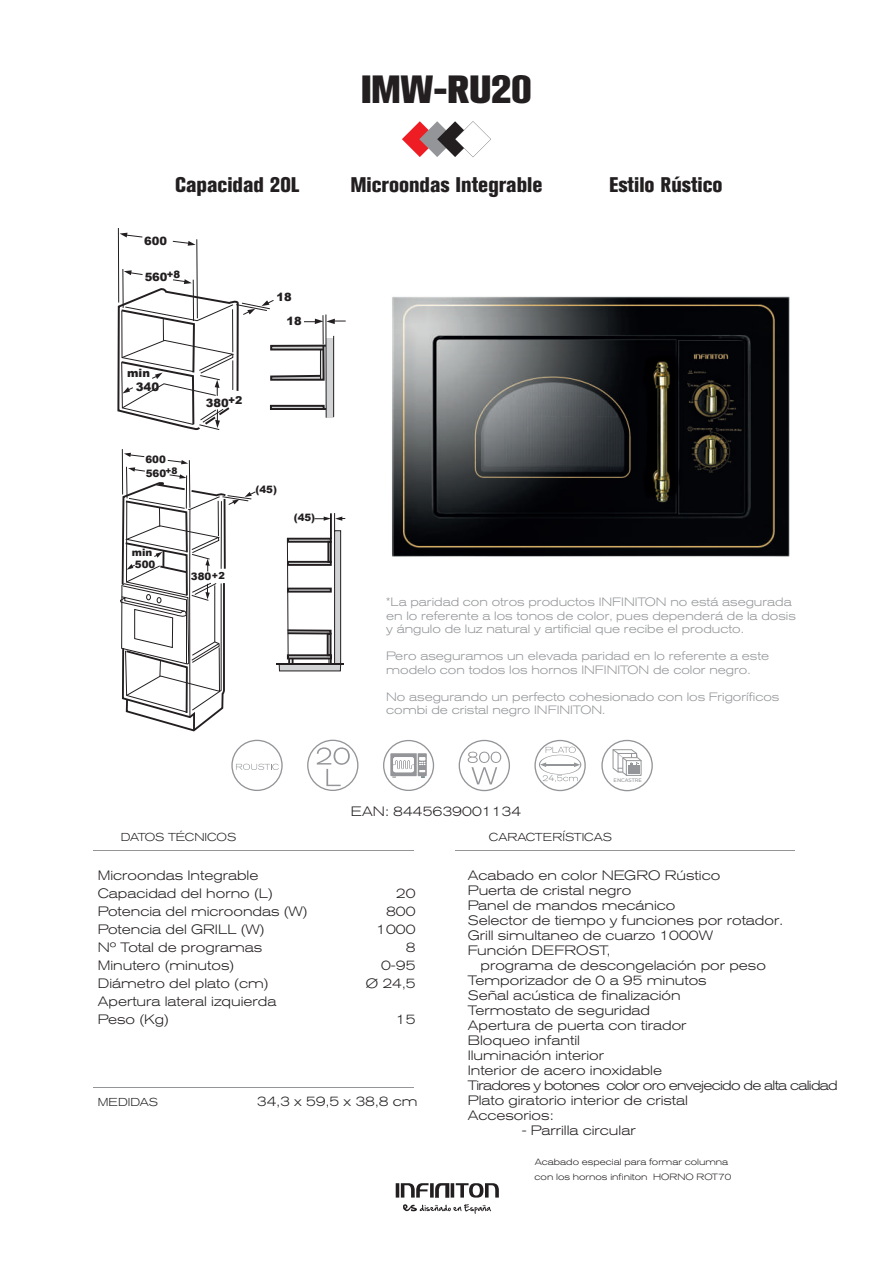
<style>
.page{position:relative;width:893px;height:1263px;background:#fff}
.page>*{position:absolute;margin:0;border:0;box-sizing:border-box;transform-origin:0 0}
.t1{font:800 39px "Akzidenz Grotesk BQ";color:#231f20}
.t2{font:800 condensed 21px "Akzidenz Grotesk BQ";color:#231f20}
.t3{font:300 expanded 13.5px/15px "Akzidenz Grotesk BQ";color:#231f20}
.t4{font:300 expanded 12px/13.5px "Akzidenz Grotesk BQ";color:#939598}
.t5{font:900 11.7px "Arial";color:#231f20}
.t6{font:300 expanded 11.4px "Akzidenz Grotesk BQ";color:#231f20}
.t7{font:900 11.4px/24.3px "Arial";color:#231f20}
.t8{font:900 10.8px "Arial";color:#231f20}
.t9{font:900 10.2px/13.6px "Arial";color:#231f20}
.t10{font:300 expanded 9px/15px "Akzidenz Grotesk BQ";color:#231f20}
.t11{font:8.7px "Montserrat";color:#939598}
.t12{font:500 5.1px "Montserrat";color:#939598}
.s1{font-size:9.75px}
</style>
<div class="page">
<svg style="left:402px;top:121px;width:89px;height:36px"></svg>
<hr style="left:94px;top:851px;width:320px;height:1px;background:#939598">
<hr style="left:456px;top:851px;width:339px;height:1px;background:#939598">
<hr style="left:94px;top:1087px;width:320px;height:1px;background:#939598">
<hr style="left:122px;top:449px;width:1px;height:45px;background:#231f20">
<svg style="left:120px;top:453px;width:136px;height:279px"></svg>
<hr style="left:276px;top:663px;width:68px;height:2px;background:#231f20">
<svg style="left:278px;top:516px;width:64px;height:156px"></svg>
<hr style="left:118px;top:228px;width:1px;height:75px;background:#231f20">
<svg style="left:117px;top:233px;width:209px;height:198px"></svg>
<hr style="left:396px;top:1183px;width:3px;height:14px;background:#231f20">
<svg style="left:401px;top:1183px;width:28px;height:14px"></svg>
<svg style="left:430px;top:1183px;width:4px;height:14px"></svg>
<svg style="left:435px;top:1183px;width:14px;height:15px"></svg>
<hr style="left:451px;top:1183px;width:3px;height:14px;background:#231f20">
<svg style="left:456px;top:1183px;width:43px;height:14px"></svg>
<svg style="left:403px;top:1204px;width:88px;height:10px"></svg>
<svg style="left:383px;top:740px;width:51px;height:51px"></svg>
<svg style="left:307px;top:740px;width:51px;height:51px"></svg>
<svg style="left:459px;top:740px;width:51px;height:51px"></svg>
<svg style="left:534px;top:740px;width:52px;height:51px"></svg>
<svg style="left:231px;top:740px;width:52px;height:51px"></svg>
<svg style="left:601px;top:740px;width:52px;height:51px"></svg>
<img style="left:326px;top:296px;width:464px;height:319px">
<h1 class="t1" style="left:361px;top:67px;width:172px">IMW-RU20</h1>
<h2 class="t2" style="left:175px;top:172px;width:126px">Capacidad 20L</h2>
<h2 class="t2" style="left:350px;top:172px;width:194px">Microondas Integrable</h2>
<h2 class="t2" style="left:609px;top:172px;width:115px">Estilo Rústico</h2>
<p class="t7" style="left:144px;top:228px;width:24px">600</p>
<p class="t7" style="left:145px;top:264px;width:37px">560<sup>+8</sup></p>
<p class="t7" style="left:127px;top:360px;width:24px">min</p>
<p class="t5" style="left:136px;top:378px;width:25px">340</p>
<p class="t8" style="left:228px;top:392px;width:16px">+2</p>
<p class="t7" style="left:206px;top:390px;width:24px">380</p>
<p class="t7" style="left:286px;top:284px;width:17px;text-indent:-10px">18<br>18</p>
<p class="t9" style="left:145px;top:452px;width:34px">600<br>560<sup>+8</sup></p>
<p class="t9" style="left:132px;top:545px;width:22px">min</p>
<p class="t9" style="left:135px;top:557px;width:22px">500</p>
<p class="t9" style="left:191px;top:569px;width:35px">380<span class="s1">+2</span></p>
<p class="t9" style="left:255px;top:482px;width:23px">(45)</p>
<p class="t9" style="left:294px;top:510px;width:23px">(45)</p>
<p class="t4" style="left:386px;top:595px;width:411px">*La paridad con otros productos INFINITON no está asegurada en lo referente a los tonos de color, pues dependerá de la dosis y ángulo de luz natural y artificial que recibe el producto.</p>
<p class="t4" style="left:386px;top:649px;width:384px">Pero aseguramos un elevada paridad en lo referente a este modelo con todos los hornos INFINITON de color negro.</p>
<p class="t4" style="left:386px;top:690px;width:395px">No asegurando un perfecto cohesionado con los Frigoríficos combi de cristal negro INFINITON.</p>
<p class="t3" style="left:351px;top:804px;width:172px">EAN: 8445639001134</p>
<p class="t11" style="left:549px;top:772px;width:7px">4</p>
<p class="t12" style="left:614px;top:777px;width:30px">ENCASTRE</p>
<p class="t6" style="left:121px;top:831px;width:117px">DATOS TÉCNICOS</p>
<p class="t6" style="left:489px;top:831px;width:125px">CARACTERÍSTICAS</p>
<p class="t3" style="left:98px;top:867px;width:211px;line-height:18px">Microondas Integrable<br>Capacidad del horno (L)<br>Potencia del microondas (W)<br>Potencia del GRILL (W)<br>Nº Total de programas<br>Minutero (minutos)<br>Diámetro del plato (cm)<br>Apertura lateral izquierda<br>Peso (Kg)</p>
<p class="t3" style="left:366px;top:884px;width:51px;line-height:18px;text-align:right">20<br>800<br>1000<br>8<br>0-95<br>Ø 24,5</p>
<p class="t3" style="left:396px;top:1012px;width:21px">15</p>
<p class="t6" style="left:98px;top:1095px;width:62px">MEDIDAS</p>
<p class="t3" style="left:257px;top:1093px;width:162px">34,3 x 59,5 x 38,8 cm</p>
<p class="t3" style="left:468px;top:868px;width:317px">Acabado en color NEGRO Rústico<br>Puerta de cristal negro<br>Panel de mandos mecánico<br>Selector de tiempo y funciones por rotador.<br>Grill simultaneo de cuarzo 1000W<br>Función DEFROST,</p>
<p class="t3" style="left:468px;top:958px;width:372px;text-indent:13px">programa de descongelación por peso<br>Temporizador de 0 a 95 minutos<br>Señal acústica de finalización<br>Termostato de seguridad<br>Apertura de puerta con tirador<br>Bloqueo infantil<br>Iluminación interior<br>Interior de acero inoxidable<br>Tiradores y botones color oro envejecido de alta calidad<br>Plato giratorio interior de cristal<br>Accesorios:</p>
<p class="t3" style="left:522px;top:1123px;width:115px">- Parrilla circular</p>
<p class="t10" style="left:535px;top:1154px;width:198px">Acabado especial para formar columna con los hornos infiniton HORNO ROT70</p>
</div>
